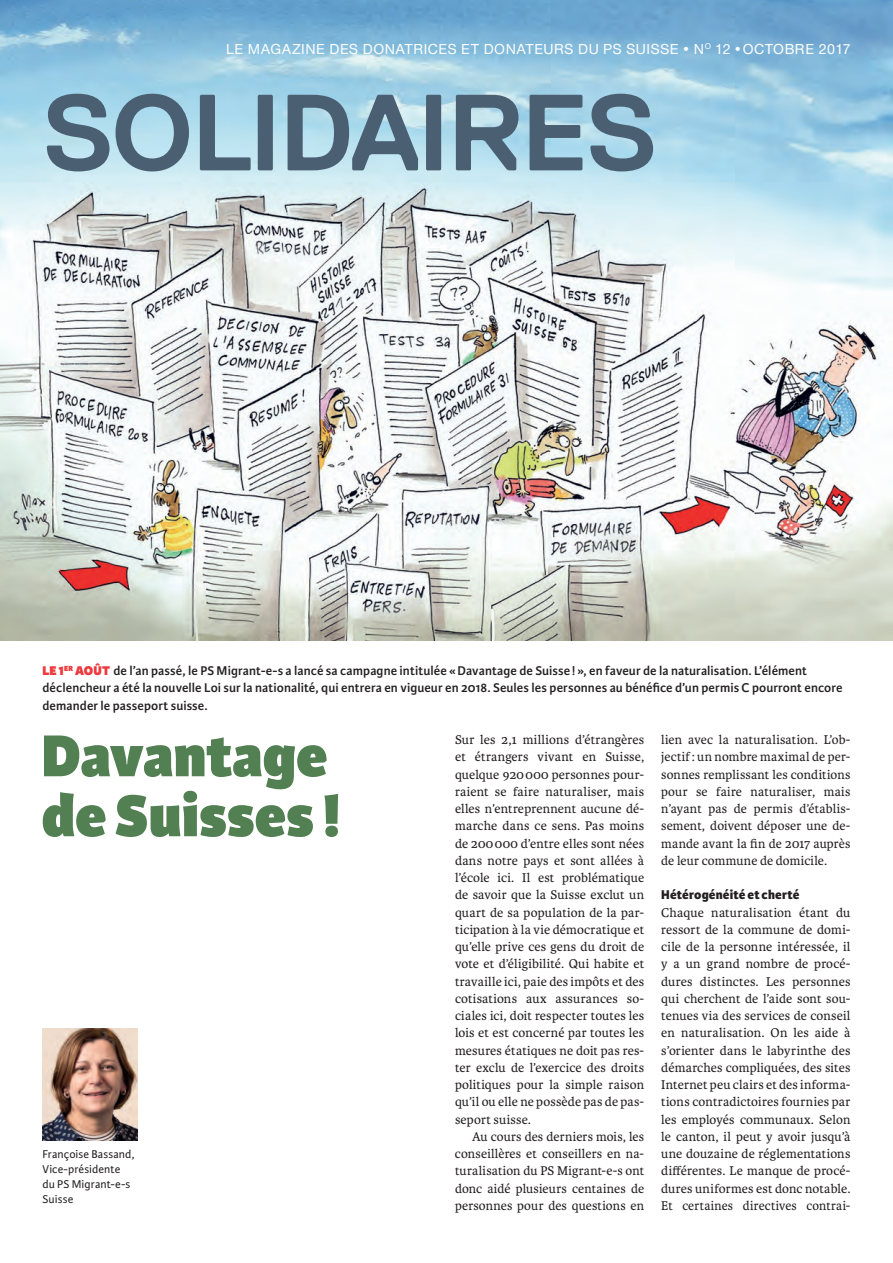
<style>
.page{position:relative;width:893px;height:1263px;background:#fff}
.page>*{position:absolute;margin:0;border:0;box-sizing:border-box;transform-origin:0 0}
.t1{font:700 108px "Replica";letter-spacing:-.025em;color:#4a6072}
.t2{font:800 63px/60px "Karmina Sans";color:#528052}
.t3{font:500 15px "Nimbus San Nov";letter-spacing:.035em;color:#fff}
.t4{font:13.5px/17.2px "Karmina";letter-spacing:.01em;color:#231f20;text-align:justify}
.t5{font:600 13.5px/17.2px "Karmina Sans";letter-spacing:.01em;color:#231f20}
.t6{font:800 13.5px "Karmina Sans";letter-spacing:.015em;color:#231f20}
.t7{font:12px/15px "Karmina Sans";letter-spacing:.01em;color:#231f20}
.s1{font-weight:800;color:#ee3a3e}
</style>
<div class="page">
<img style="left:0;top:0;width:893px;height:640px">
<img style="left:43px;top:1028px;width:94px;height:113px">
<p class="t3" style="left:226px;top:40px;width:626px">LE MAGAZINE DES DONATRICES ET DONATEURS DU PS SUISSE • N<sup>O</sup> 12 •OCTOBRE 2017</p>
<h1 class="t1" style="left:43px;top:73px;width:616px">SOLIDAIRES</h1>
<p class="t5" style="left:43px;top:662px;width:801px"><span class="s1">LE 1</span><sup>ER</sup> <span class="s1">AOÛT</span> de l’an passé, le PS Migrant-e-s a lancé sa campagne intitulée «Davantage de Suisse ! », en faveur de la naturalisation. L’élément déclencheur a été la nouvelle Loi sur la nationalité, qui entrera en vigueur en 2018. Seules les personnes au bénéfice d’un permis C pourront encore demander le passeport suisse.</p>
<h2 class="t2" style="left:41px;top:728px;width:301px">Davantage de Suisses !</h2>
<p class="t4" style="left:455px;top:731px;width:191px">Sur les 2,1 millions d’étrangères et étrangers vivant en Suisse, quelque 920000 personnes pour&shy;raient se faire naturaliser, mais elles n’entreprennent aucune dé&shy;marche dans ce sens. Pas moins de 200000 d’entre elles sont nées dans notre pays et sont allées à l’école ici. Il est problématique de savoir que la Suisse exclut un quart de sa population de la par&shy;ticipation à la vie démocratique et qu’elle prive ces gens du droit de vote et d’éligibilité. Qui habite et travaille ici, paie des impôts et des cotisations aux assurances so&shy;ciales ici, doit respecter toutes les lois et est concerné par toutes les mesures étatiques ne doit pas res&shy;ter exclu de l’exercice des droits politiques pour la simple raison qu’il ou elle ne possède pas de pas&shy;seport suisse.</p>
<p class="t4" style="left:455px;top:1128px;width:191px;text-indent:17px">Au cours des derniers mois, les conseillères et conseillers en na&shy;turalisation du PS Migrant-e-s ont donc aidé plusieurs centaines de personnes pour des questions en</p>
<p class="t4" style="left:661px;top:731px;width:191px">lien avec la naturalisation. L’ob&shy;jectif: un nombre maximal de per&shy;sonnes remplissant les conditions pour se faire naturaliser, mais n’ayant pas de permis d’établis&shy;sement, doivent déposer une de&shy;mande avant la fin de 2017 auprès de leur commune de domicile.</p>
<p class="t6" style="left:661px;top:887px;width:140px">Hétérogénéité et cherté</p>
<p class="t4" style="left:661px;top:904px;width:191px">Chaque naturalisation étant du ressort de la commune de domi&shy;cile de la personne intéressée, il y a un grand nombre de procé&shy;dures distinctes. Les personnes qui cherchent de l’aide sont sou&shy;tenues via des services de conseil en naturalisation. On les aide à s’orienter dans le labyrinthe des démarches compliquées, des sites Internet peu clairs et des informa&shy;tions contradictoires fournies par les employés communaux. Selon le canton, il peut y avoir jusqu’à une douzaine de réglementations différentes. Le manque de procé&shy;dures uniformes est donc notable.<br>Et certaines directives contrai-</p>
<p class="t7" style="left:43px;top:1147px;width:94px">Françoise Bassand,<br>Vice-présidente du PS Migrant-e-s<br>Suisse</p>
</div>
